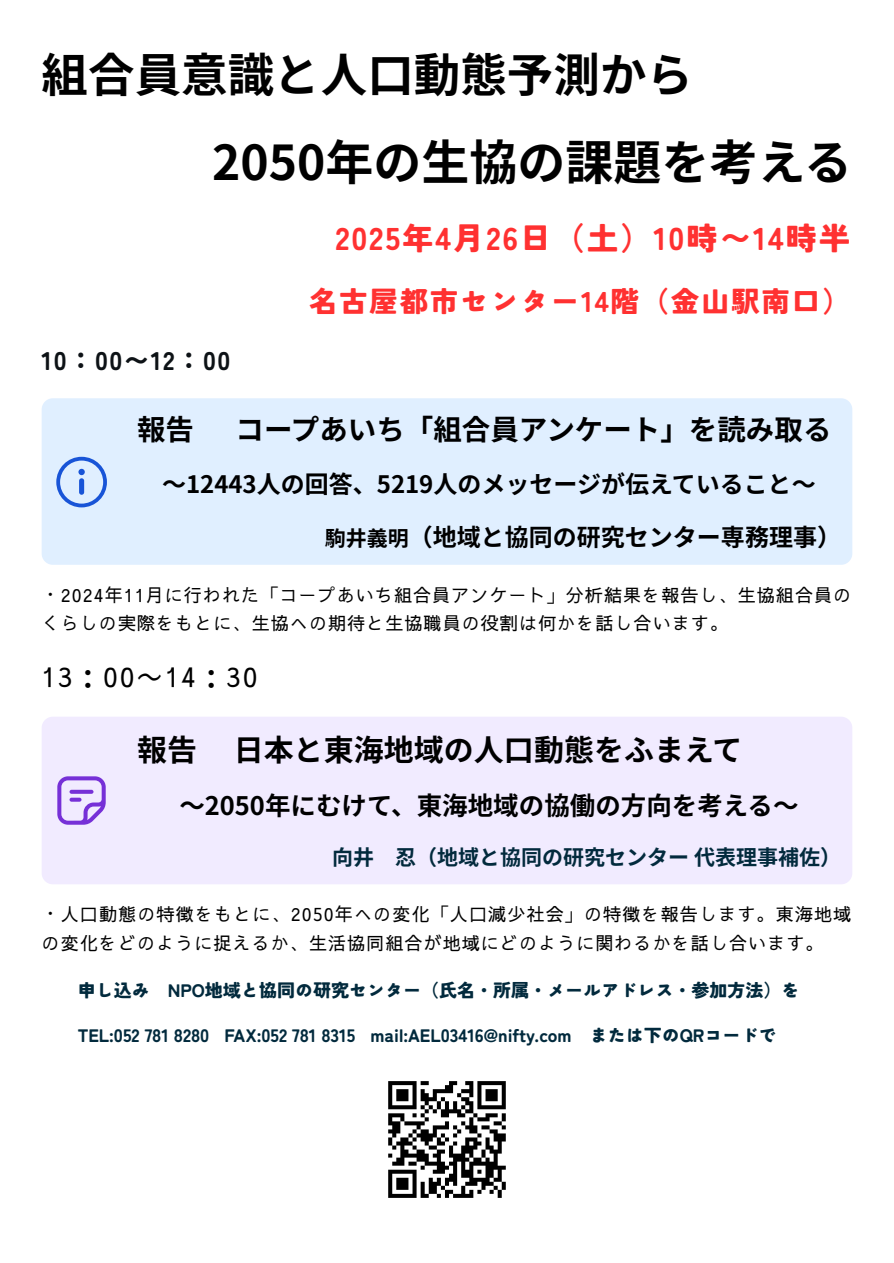
<style>
.page{position:relative;width:894px;height:1263px;background:#fff}
.page>*{position:absolute;margin:0;border:0;box-sizing:border-box;transform-origin:0 0}
.t1{font:700 48px "Noto Sans JP";color:#000}
.t2{font:700 46.5px "Noto Sans JP";color:#000}
.t3{font:900 31.5px "Tsunagi Gothic";letter-spacing:.06em;color:#ff3131}
.t4{font:700 30px "Noto Sans JP";color:#000}
.t5{font:700 28.5px "Noto Sans JP";color:#000}
.t6{font:900 28.5px "Tsunagi Gothic";letter-spacing:.06em;color:#ff3131}
.t7{font:500 27px "Sawarabi Gothic";letter-spacing:.06em;color:#000}
.t8{font:700 25.5px "Noto Sans JP";color:#000}
.t9{font:900 25.5px "Tsunagi Gothic";letter-spacing:.06em;color:#0d1216}
.t10{font:700 24px "Noto Sans JP";color:#000}
.t11{font:700 21px "Noto Sans JP";color:#022a3d}
.t12{font:500 18px/28.2px "Sawarabi Gothic";letter-spacing:.06em;color:#000}
.t13{font:900 18px "Tsunagi Gothic";color:#022a3d}
.s1{font-size:21px}
</style>
<div class="page">
<div style="left:42px;top:398px;width:810px;height:167px;background:#e0efff"></div>
<svg style="left:56px;top:457px;width:51px;height:50px;background:#abc6f4"></svg>
<div style="left:42px;top:717px;width:810px;height:167px;background:#f1ebff"></div>
<svg style="left:57px;top:776px;width:49px;height:49px;background:#c3a5f0"></svg>
<img style="left:388px;top:1081px;width:118px;height:117px">
<p class="t2" style="left:42px;top:38px;width:652px">組合員意識と人口動態予測から</p>
<h1 class="t1" style="left:212px;top:124px;width:641px">2050年の生協の課題を考える</h1>
<h2 class="t3" style="left:335px;top:222px;width:516px">2025年4月26日（土）10時〜14時半</h2>
<h3 class="t6" style="left:309px;top:287px;width:543px">名古屋都市センター14階（金山駅南口）</h3>
<p class="t9" style="left:42px;top:348px;width:190px">10：00〜12：00</p>
<h1 class="t5" style="left:137px;top:407px;width:58px">報告</h1>
<h1 class="t5" style="left:235px;top:407px;width:597px">コープあいち「組合員アンケート」を読み取る</h1>
<h2 class="t10" style="left:162px;top:465px;width:655px">〜12443人の回答、5219人のメッセージが伝えていること〜</h2>
<p class="t10" style="left:325px;top:518px;width:517px"><span class="s1">駒井義明</span>（地域と協同の研究センター専務理事）</p>
<p class="t12" style="left:42px;top:582px;width:810px">・2024年11月に行われた「コープあいち組合員アンケート」分析結果を報告し、生協組合員のくらしの実際をもとに、生協への期待と生協職員の役割は何かを話し合います。</p>
<p class="t7" style="left:42px;top:665px;width:217px">13：00〜14：30</p>
<h1 class="t4" style="left:137px;top:726px;width:607px">報告 日本と東海地域の人口動態をふまえて</h1>
<h2 class="t8" style="left:179px;top:785px;width:620px">〜2050年にむけて、東海地域の協働の方向を考える〜</h2>
<p class="t11" style="left:332px;top:841px;width:510px">向井 忍（地域と協同の研究センター代表理事補佐）</p>
<p class="t12" style="left:42px;top:901px;width:810px">・人口動態の特徴をもとに、2050年への変化「人口減少社会」の特徴を報告します。東海地域の変化をどのように捉えるか、生活協同組合が地域にどのように関わるかを話し合います。</p>
<p class="t13" style="left:78px;top:981px;width:723px">申し込み NPO地域と協同の研究センター（氏名・所属・メールアドレス・参加方法）を</p>
<p class="t13" style="left:78px;top:1026px;width:700px">TEL:052 781 8280 FAX:052 781 8315 mail:AEL03416@nifty.com または下のQRコードで</p>
</div>
